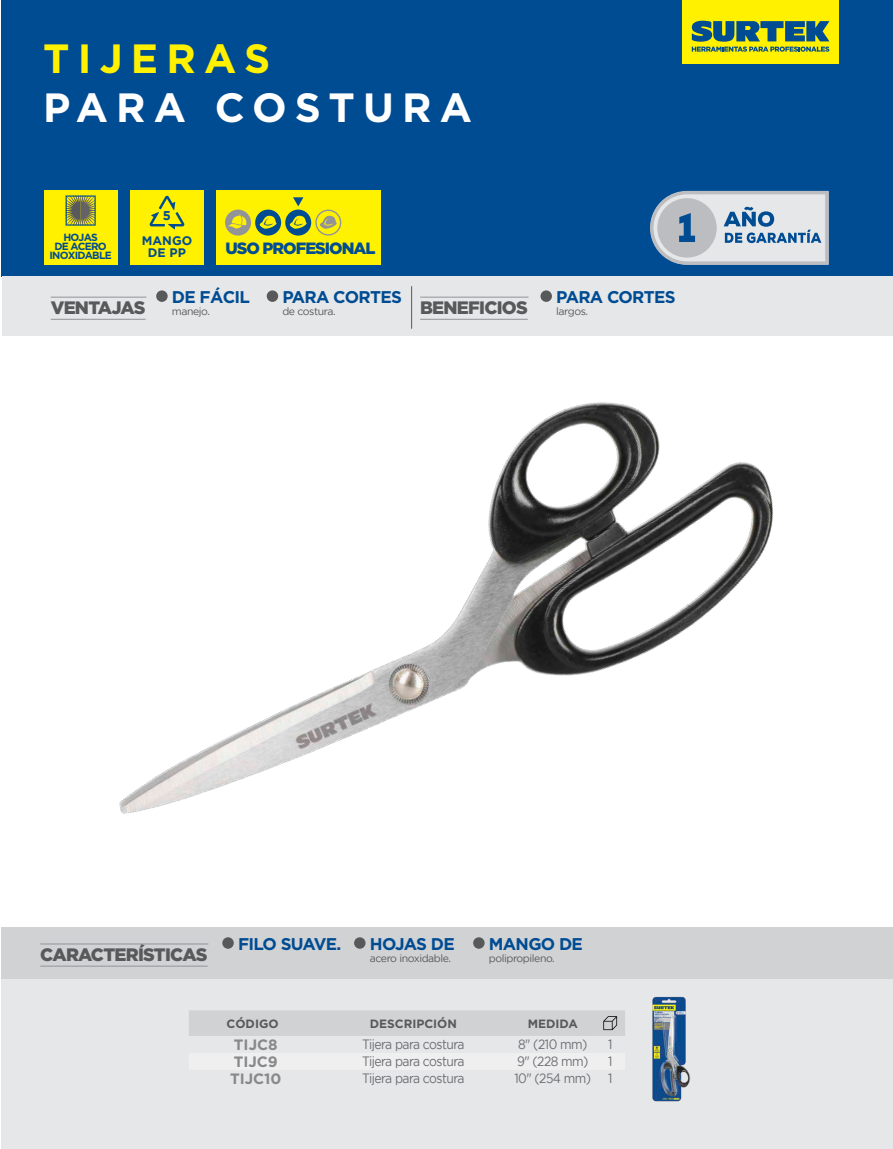
<style>
.page{position:relative;width:893px;height:1149px;background:#fff}
.page>*{position:absolute;margin:0;border:0;box-sizing:border-box;transform-origin:0 0}
.t1{font:700 40.8px "Gotham";letter-spacing:.2em;color:#fff}
.t2{font:700 40.8px "Gotham";letter-spacing:.2em;color:#fff100}
.t3{font:900 18px "Gotham";letter-spacing:-.04em;color:#57595b}
.t4{font:700 16.95px "Gotham";letter-spacing:-.04em;color:#004c93}
.t5{font:900 16.35px "Gotham";letter-spacing:-.06em;color:#004c93}
.t6{font:700 15px "Gotham";color:#88898b}
.t7{font:13.5px "Gotham";letter-spacing:-.04em;color:#6d6d71;scale:.9 1}
.t8{font:700 12.75px "Gotham";color:#004c93}
.t9{font:700 12.3px "Gotham";color:#004c93}
.t10{font:700 12px "Gotham";color:#57595b}
.t11{font:10.5px "Gotham";letter-spacing:-.04em;color:#57595b}
.t12{font:700 10.5px/9.1px "Gotham";letter-spacing:-.075em;color:#004c93;text-align:center}
</style>
<div class="page">
<div style="left:1px;top:0;width:892px;height:276px;background:#004c93"></div>
<div style="left:2px;top:276px;width:891px;height:60px;background:#e5e7e8"></div>
<div style="left:682px;top:0;width:157px;height:64px;background:#fff100"></div>
<svg style="left:692px;top:21px;width:137px;height:31px"></svg>
<div style="left:1px;top:957px;width:892px;height:191px;background:#e5e7e8"></div>
<div style="left:1px;top:927px;width:892px;height:51px;background:#d1d2d4"></div>
<img style="left:624px;top:996px;width:67px;height:106px">
<div style="left:189px;top:1010px;width:436px;height:25px;background:#d1d2d4"></div>
<hr style="left:40px;top:943px;width:168px;height:1px;background:#939498">
<hr style="left:40px;top:965px;width:168px;height:1px;background:#939498">
<div style="left:156px;top:290px;width:12px;height:12px;background:#57595b;border-radius:50%"></div>
<div style="left:267px;top:290px;width:11px;height:12px;background:#57595b;border-radius:50%"></div>
<div style="left:540px;top:290px;width:12px;height:12px;background:#57595b;border-radius:50%"></div>
<div style="left:222px;top:936px;width:12px;height:12px;background:#57595b;border-radius:50%"></div>
<svg style="left:354px;top:936px;width:12px;height:12px"></svg>
<div style="left:473px;top:936px;width:12px;height:12px;background:#57595b;border-radius:50%"></div>
<hr style="left:51px;top:297px;width:95px;height:1px;background:#939498">
<hr style="left:51px;top:319px;width:95px;height:1px;background:#939498">
<hr style="left:411px;top:286px;width:1px;height:42px;background:#57595b">
<hr style="left:420px;top:297px;width:109px;height:1px;background:#939498">
<hr style="left:420px;top:319px;width:108px;height:1px;background:#939498">
<div style="left:44px;top:191px;width:74px;height:74px;background:#fff100"></div>
<svg style="left:66px;top:195px;width:30px;height:30px"></svg>
<svg style="left:650px;top:191px;width:179px;height:74px;background:#b7c4cf"></svg>
<div style="left:130px;top:191px;width:74px;height:74px;background:#fff100"></div>
<svg style="left:150px;top:196px;width:34px;height:33px"></svg>
<img style="left:119px;top:325px;width:654px;height:489px">
<div style="left:216px;top:190px;width:165px;height:74px;background:#fff200"></div>
<div style="left:225px;top:209px;width:26px;height:26px;background:#939498;border-radius:50%"></div>
<svg style="left:293px;top:197px;width:10px;height:9px"></svg>
<svg style="left:228px;top:214px;width:18px;height:15px"></svg>
<div style="left:255px;top:209px;width:26px;height:26px;background:#004c93;border-radius:50%"></div>
<div style="left:285px;top:209px;width:26px;height:26px;background:#004c93;border-radius:50%"></div>
<svg style="left:260px;top:216px;width:17px;height:13px"></svg>
<svg style="left:290px;top:216px;width:17px;height:13px"></svg>
<svg style="left:315px;top:209px;width:26px;height:26px"></svg>
<h1 class="t2" style="left:43px;top:35px;width:228px">TIJERAS</h1>
<h1 class="t1" style="left:43px;top:84px;width:430px">PARA COSTURA</h1>
<p class="t12" style="left:50px;top:232px;width:64px">HOJAS<br>DE ACERO<br>INOXIDABLE</p>
<p class="t8" style="left:163px;top:208px;width:10px">5</p>
<p class="t9" style="left:142px;top:233px;width:52px">MANGO</p>
<p class="t9" style="left:148px;top:246px;width:40px">DE PP</p>
<p class="t5" style="left:226px;top:239px;width:152px">USO PROFESIONAL</p>
<p class="t4" style="left:172px;top:287px;width:80px">DE FÁCIL</p>
<p class="t11" style="left:172px;top:305px;width:40px">manejo.</p>
<p class="t4" style="left:282px;top:287px;width:121px">PARA CORTES</p>
<p class="t11" style="left:282px;top:305px;width:55px">de costura.</p>
<h2 class="t3" style="left:51px;top:297px;width:96px">VENTAJAS</h2>
<h2 class="t3" style="left:420px;top:297px;width:109px">BENEFICIOS</h2>
<p class="t4" style="left:556px;top:287px;width:121px">PARA CORTES</p>
<p class="t11" style="left:556px;top:305px;width:33px">largos.</p>
<h2 class="t3" style="left:40px;top:943px;width:169px">CARACTERÍSTICAS</h2>
<p class="t4" style="left:238px;top:933px;width:105px">FILO SUAVE.</p>
<p class="t4" style="left:370px;top:933px;width:86px">HOJAS DE</p>
<p class="t11" style="left:370px;top:951px;width:83px">acero inoxidable.</p>
<p class="t4" style="left:489px;top:933px;width:96px">MANGO DE</p>
<p class="t11" style="left:489px;top:951px;width:67px">polipropileno.</p>
<p class="t10" style="left:227px;top:1015px;width:54px">CÓDIGO</p>
<p class="t10" style="left:370px;top:1015px;width:89px">DESCRIPCIÓN</p>
<p class="t10" style="left:528px;top:1015px;width:52px">MEDIDA</p>
<p class="t6" style="left:234px;top:1035px;width:45px">TIJC8</p>
<p class="t7" style="left:362px;top:1036px;width:115px">Tijera para costura</p>
<p class="t7" style="left:518px;top:1036px;width:79px">8" (210 mm)</p>
<p class="t7" style="left:608px;top:1036px;width:6px">1</p>
<p class="t6" style="left:234px;top:1052px;width:46px">TIJC9</p>
<p class="t7" style="left:362px;top:1053px;width:115px">Tijera para costura</p>
<p class="t7" style="left:517px;top:1053px;width:81px">9" (228 mm)</p>
<p class="t7" style="left:608px;top:1053px;width:6px">1</p>
<p class="t6" style="left:230px;top:1069px;width:53px">TIJC10</p>
<p class="t7" style="left:362px;top:1070px;width:115px">Tijera para costura</p>
<p class="t7" style="left:514px;top:1070px;width:110px">10" (254 mm) 1</p>
</div>
